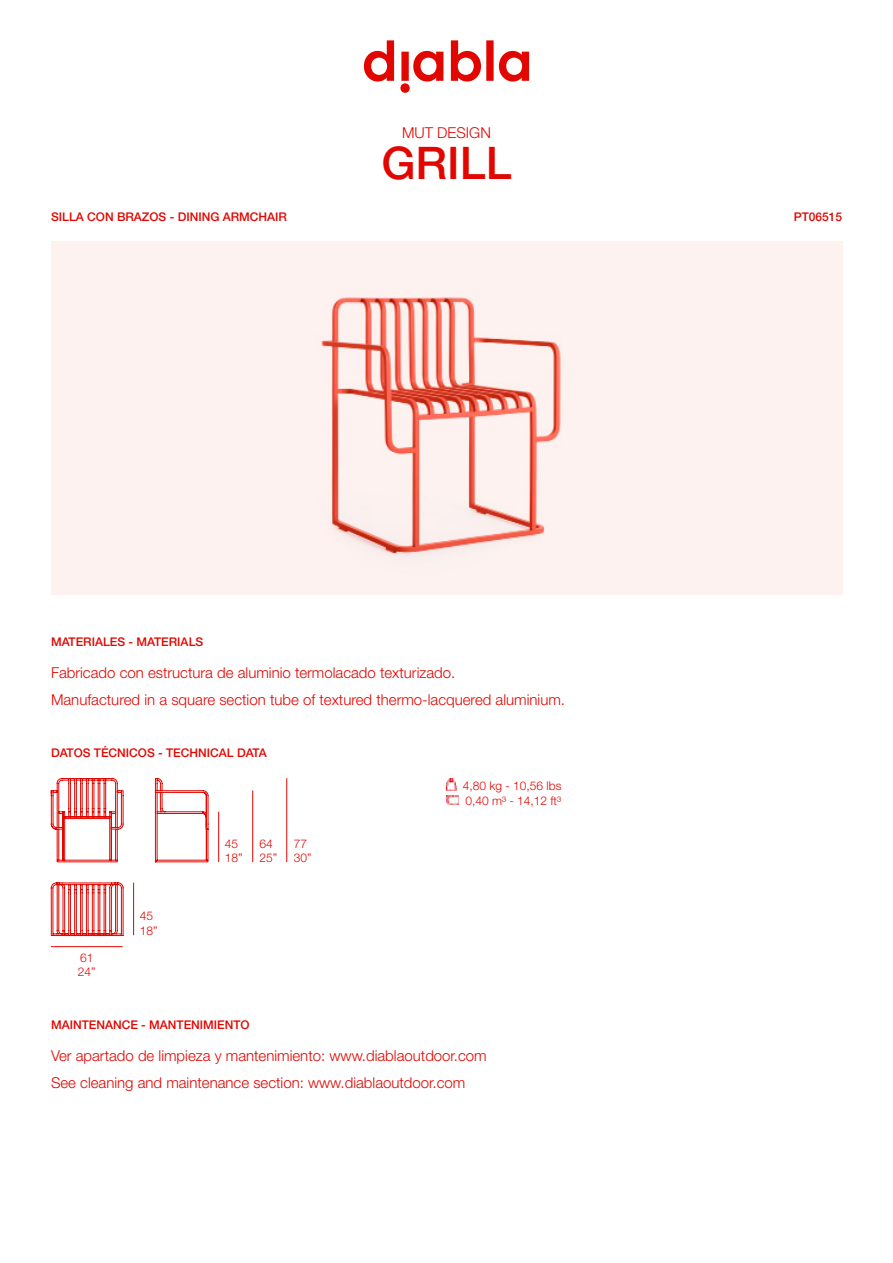
<style>
.page{position:relative;width:893px;height:1263px;background:#fff}
.page>*{position:absolute;margin:0;border:0;box-sizing:border-box;transform-origin:0 0}
.Básico_-_centrado{font:500 45px "Helvetica Neue LT Std";color:#e10600}
.ES_EN{font:300 15px/26.5px "Helvetica Neue LT Pro";color:#e10600}
.Básico_-_centrado-2{font:300 15px "Helvetica Neue LT Std";color:#e10600}
.Básico{font:500 12px "Helvetica Neue LT Std";color:#e10600}
.Básico-2{font:300 12px "Helvetica Neue LT Pro";color:#e10600}
.Básico_-_centrado-3{font:300 12px "Helvetica Neue LT Pro";color:#e10600}
</style>
<div class="page">
<img style="left:51px;top:241px;width:791px;height:353px">
<svg style="left:364px;top:40px;width:165px;height:53px"></svg>
<svg style="left:446px;top:779px;width:13px;height:26px"></svg>
<hr style="left:51px;top:946px;width:72px;height:1px;background:#e10600">
<hr style="left:133px;top:883px;width:1px;height:52px;background:#e10600">
<hr style="left:286px;top:778px;width:1px;height:84px;background:#e10600">
<hr style="left:218px;top:812px;width:1px;height:50px;background:#e10600">
<hr style="left:252px;top:790px;width:1px;height:72px;background:#e10600">
<svg style="left:51px;top:778px;width:72px;height:84px"></svg>
<svg style="left:155px;top:778px;width:53px;height:84px"></svg>
<svg style="left:51px;top:882px;width:72px;height:54px"></svg>
<p class="Básico_-_centrado-2" style="left:402px;top:124px;width:90px">MUT DESIGN</p>
<p class="Básico_-_centrado" style="left:381px;top:136px;width:132px">GRILL</p>
<p class="Básico" style="left:51px;top:210px;width:238px">SILLA CON BRAZOS - DINING ARMCHAIR</p>
<p class="Básico" style="left:794px;top:210px;width:50px">PT06515</p>
<p class="Básico" style="left:51px;top:635px;width:154px">MATERIALES - MATERIALS</p>
<p class="ES_EN" style="left:51px;top:659px;width:406px">Fabricado con estructura de aluminio termolacado texturizado.</p>
<p class="ES_EN" style="left:51px;top:686px;width:515px">Manufactured in a square section tube of textured thermo-lacquered aluminium.</p>
<p class="Básico" style="left:51px;top:745px;width:217px">DATOS TÉCNICOS - TECHNICAL DATA</p>
<p class="Básico_-_centrado-3" style="left:80px;top:950px;width:15px">61</p>
<p class="Básico_-_centrado-3" style="left:78px;top:964px;width:19px">24”</p>
<p class="Básico-2" style="left:140px;top:909px;width:15px">45</p>
<p class="Básico-2" style="left:140px;top:923px;width:19px">18”</p>
<p class="Básico-2" style="left:225px;top:836px;width:15px">45</p>
<p class="Básico-2" style="left:225px;top:850px;width:19px">18”</p>
<p class="Básico-2" style="left:259px;top:836px;width:15px">64</p>
<p class="Básico-2" style="left:259px;top:850px;width:19px">25”</p>
<p class="Básico-2" style="left:294px;top:836px;width:15px">77</p>
<p class="Básico-2" style="left:294px;top:850px;width:19px">30”</p>
<p class="Básico-2" style="left:463px;top:779px;width:100px">4,80 kg - 10,56 lbs</p>
<p class="Básico-2" style="left:465px;top:793px;width:97px">0,40 m³ - 14,12 ft³</p>
<p class="Básico" style="left:51px;top:1018px;width:200px">MAINTENANCE - MANTENIMIENTO</p>
<p class="ES_EN" style="left:51px;top:1042px;width:437px">Ver apartado de limpieza y mantenimiento: www.diablaoutdoor.com<br>See cleaning and maintenance section: www.diablaoutdoor.com</p>
</div>
